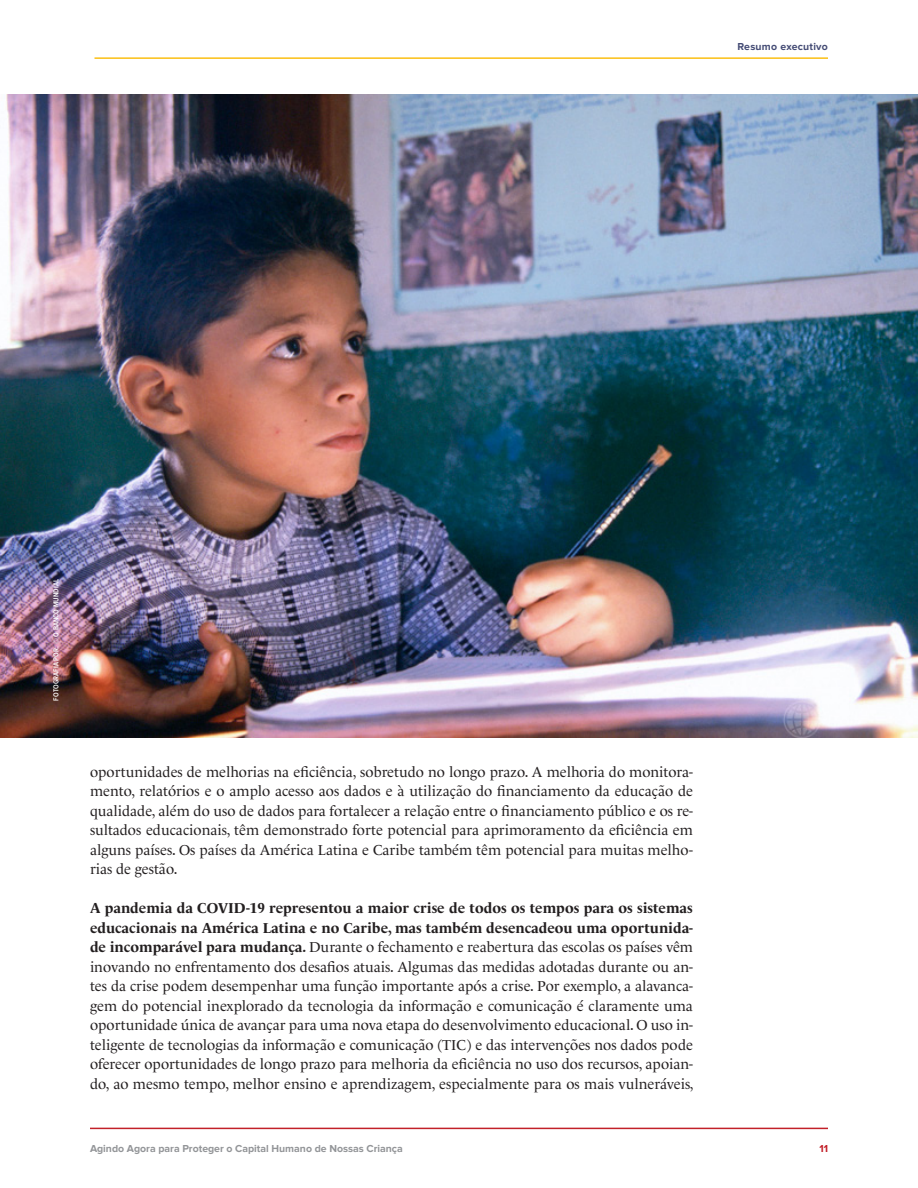
<style>
.page{position:relative;width:918px;height:1188px;background:#fff}
.page>*{position:absolute;margin:0;border:0;box-sizing:border-box;transform-origin:0 0}
.t1{font:14.7px/19.5px "Le Monde Livre Std";color:#231f20;text-align:justify}
.t2{font:700 10.5px "Proxima Nova";color:#939598}
.t3{font:700 10.5px "Proxima Nova";letter-spacing:.025em;color:#454c75}
.t4{font:700 10.5px "Proxima Nova";color:#c22029}
.t5{font:600 7.5px "Proxima Nova Cond";letter-spacing:.01em;color:#fff}
.s1{font-weight:700}
</style>
<div class="page">
<hr style="left:90px;top:1128px;width:738px;height:1px;background:#c22029">
<hr style="left:94px;top:57px;width:734px;height:2px;background:#fbbf13">
<img style="left:0;top:94px;width:918px;height:644px">
<p class="t3" style="left:738px;top:40px;width:92px">Resumo executivo</p>
<p class="t5" style="left:50px;top:700px;width:123px;rotate:-90deg">FOTOGRAFIA POR: © O BANCO MUNDIAL</p>
<p class="t1" style="left:90px;top:762px;width:605px">oportunidades de melhorias na eficiência, sobretudo no longo prazo. A melhoria do monitora&shy;mento, relatórios e o amplo acesso aos dados e à utilização do financiamento da educação de qualidade, além do uso de dados para fortalecer a relação entre o financiamento público e os re&shy;sultados educacionais, têm demonstrado forte potencial para aprimoramento da eficiência em alguns países. Os países da América Latina e Caribe também têm potencial para muitas melho&shy;rias de gestão.</p>
<p class="t1" style="left:90px;top:899px;width:605px"><span class="s1">A pandemia da COVID-19 representou a maior crise de todos os tempos para os sistemas educacionais na América Latina e no Caribe, mas também desencadeou uma oportunida&shy;de incomparável para mudança.</span> Durante o fechamento e reabertura das escolas os países vêm inovando no enfrentamento dos desafios atuais. Algumas das medidas adotadas durante ou an&shy;tes da crise podem desempenhar uma função importante após a crise. Por exemplo, a alavanca&shy;gem do potencial inexplorado da tecnologia da informação e comunicação é claramente uma oportunidade única de avançar para uma nova etapa do desenvolvimento educacional. O uso in&shy;teligente de tecnologias da informação e comunicação (TIC) e das intervenções nos dados pode oferecer oportunidades de longo prazo para melhoria da eficiência no uso dos recursos, apoian&shy;do, ao mesmo tempo, melhor ensino e aprendizagem, especialmente para os mais vulneráveis,</p>
<p class="t2" style="left:90px;top:1142px;width:314px">Agindo Agora para Proteger o Capital Humano de Nossas Criança</p>
<p class="t4" style="left:819px;top:1142px;width:10px">11</p>
</div>
